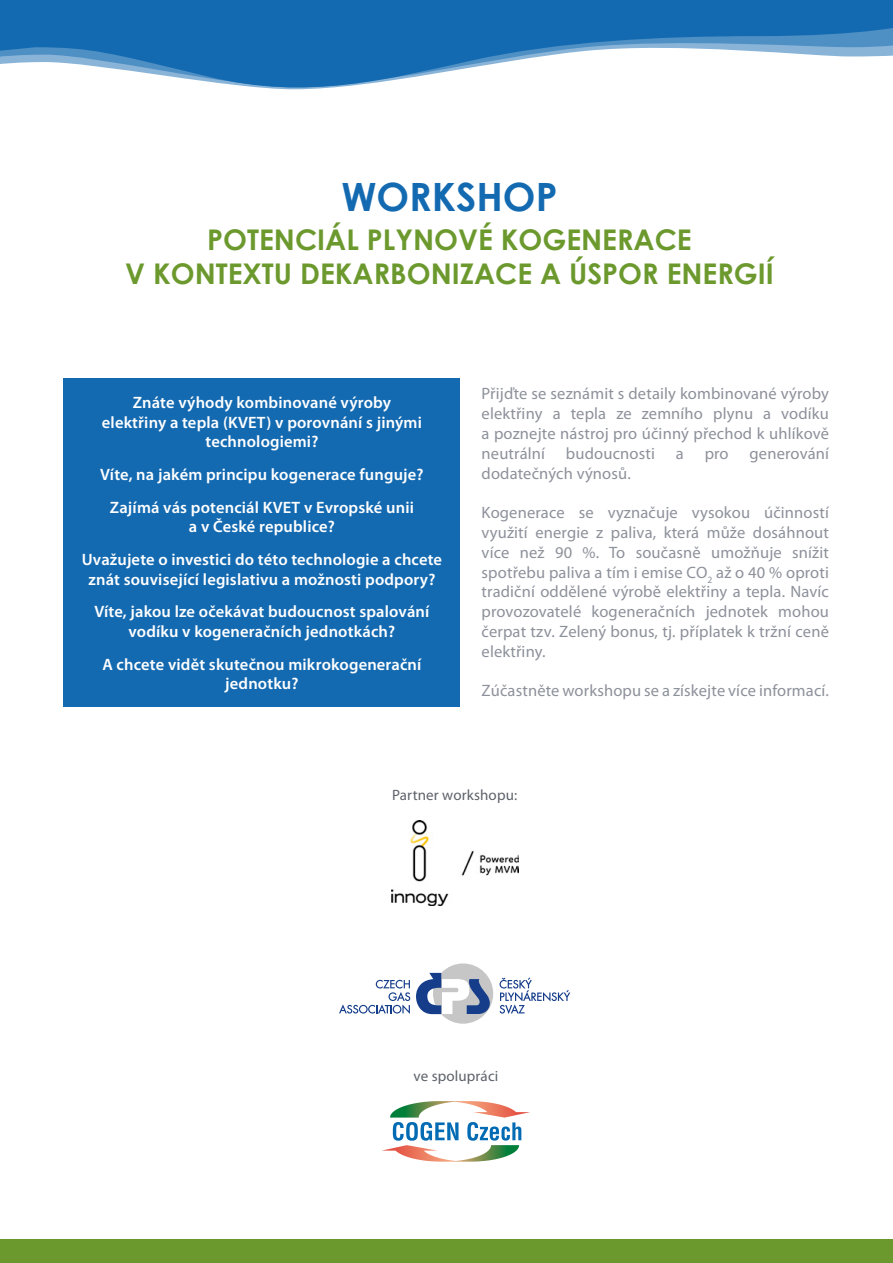
<style>
.page{position:relative;width:893px;height:1263px;background:#fff}
.page>*{position:absolute;margin:0;border:0;box-sizing:border-box;transform-origin:0 0}
.t1{font:700 39px "Century Gothic";color:#146ab1}
.t2{font:700 28.5px/34.2px "Century Gothic";color:#6c992e;text-align:center}
.t3{font:16.5px/19.8px "Myriad Pro";letter-spacing:.01em;color:#8d919a;text-align:justify}
.t4{font:600 16.5px/19.8px "Myriad Pro";letter-spacing:.01em;color:#fff;text-align:center}
.zaklad-prihlaska{font:15px "Myriad Pro";letter-spacing:.01em;color:#5d626a}
</style>
<div class="page">
<svg style="left:0;top:0;width:893px;height:90px;fill:#146ab1"></svg>
<div style="left:0;top:1239px;width:893px;height:24px;background:#6c992e"></div>
<div style="left:433px;top:963px;width:60px;height:61px;background:#c6c6c6;border-radius:50%"></div>
<svg style="left:500px;top:977px;width:70px;height:37px"></svg>
<svg style="left:339px;top:980px;width:71px;height:34px"></svg>
<svg style="left:416px;top:973px;width:74px;height:41px"></svg>
<div style="left:64px;top:378px;width:396px;height:329px;background:#146ab1"></div>
<svg style="left:382px;top:1101px;width:148px;height:61px"></svg>
<img style="left:392px;top:821px;width:127px;height:84px">
<h1 class="t1" style="left:341px;top:167px;width:218px">WORKSHOP</h1>
<h2 class="t2" style="left:125px;top:221px;width:650px">POTENCIÁL PLYNOVÉ KOGENERACE<br>V KONTEXTU DEKARBONIZACE A ÚSPOR ENERGIÍ</h2>
<p class="t4" style="left:102px;top:392px;width:321px">Znáte výhody kombinované výroby elektřiny a tepla (KVET) v porovnání s jinými technologiemi?</p>
<p class="t4" style="left:100px;top:464px;width:325px">Víte, na jakém principu kogenerace funguje?</p>
<p class="t4" style="left:110px;top:497px;width:305px">Zajímá vás potenciál KVET v Evropské unii a v České republice?</p>
<p class="t4" style="left:82px;top:549px;width:362px">Uvažujete o investici do této technologie a chcete znát související legislativu a možnosti podpory?</p>
<p class="t4" style="left:94px;top:601px;width:336px">Víte, jakou lze očekávat budoucnost spalování vodíku v kogeneračních jednotkách?</p>
<p class="t4" style="left:102px;top:654px;width:321px">A chcete vidět skutečnou mikrokogenerační jednotku?</p>
<p class="t3" style="left:482px;top:384px;width:349px">Přijďte se seznámit s detaily kombinované výroby elektřiny a tepla ze zemního plynu a vodíku a poznejte nástroj pro účinný přechod k uhlíkově neutrální</p>
<p class="t3" style="left:566px;top:443px;width:91px">budoucnosti</p>
<p class="t3" style="left:676px;top:443px;width:9px">a</p>
<p class="t3" style="left:705px;top:443px;width:26px">pro</p>
<p class="t3" style="left:750px;top:443px;width:81px">generování</p>
<p class="t3" style="left:482px;top:463px;width:151px">dodatečných výnosů.</p>
<p class="t3" style="left:482px;top:502px;width:349px">Kogenerace se vyznačuje vysokou účinností využití energie z paliva, která může dosáhnout více než 90 %. To současně umožňuje snížit spotřebu paliva a tím i emise CO<sub>2</sub> až o 40 % oproti tradiční oddělené výrobě elektřiny a tepla. Navíc provozovatelé kogeneračních jednotek mohou čerpat tzv. Zelený bonus, tj. příplatek k tržní ceně elektřiny.</p>
<p class="t3" style="left:482px;top:681px;width:349px">Zúčastněte workshopu se a získejte více informací.</p>
<p class="zaklad-prihlaska" style="left:392px;top:785px;width:127px">Partner workshopu:</p>
<p class="zaklad-prihlaska" style="left:413px;top:1066px;width:86px">ve spolupráci</p>
</div>
